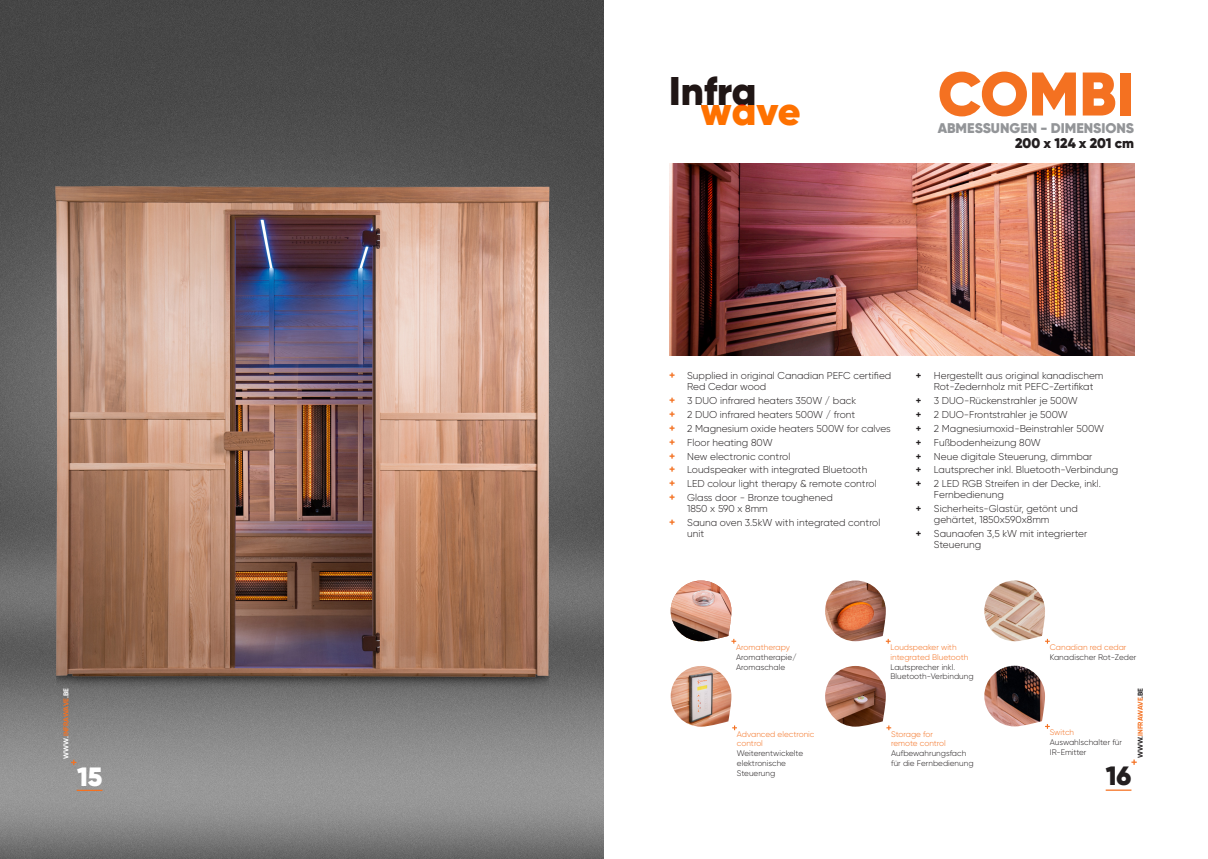
<style>
.page{position:relative;width:1208px;height:859px;background:#fff}
.page>*{position:absolute;margin:0;border:0;box-sizing:border-box;transform-origin:0 0}
.t1{font:900 61.4px "Gilroy";color:#f47121}
.t2{font:900 40px "Gilroy";color:#201615}
.t3{font:900 40px "Gilroy";color:#fe7100}
.t4{font:900 26.5px "Gilroy";color:#fff}
.t5{font:900 26.5px "Gilroy";color:#231f20}
.t6{font:900 14px "Gilroy";color:#939598}
.t7{font:900 14px "Gilroy";letter-spacing:-.005em;color:#231f20}
.t8{font:300 10px/11px "Gilroy";color:#231f20}
.t9{font:300 8.1px/9.7px "Gilroy";color:#231f20}
.t10{font:300 8.1px/9.7px "Gilroy";color:#f47121}
.t11{font:700 7px "Gilroy";color:#f47121}
.s1{color:#fff}
.s2{font-weight:700;font-size:11px;color:#f47121}
.s3{font-weight:700}
.s4{color:#231f20}
</style>
<div class="page">
<img style="left:0;top:0;width:604px;height:859px">
<svg style="left:71px;top:760px;width:5px;height:5px"></svg>
<svg style="left:77px;top:790px;width:25px;height:1px"></svg>
<img style="left:669px;top:164px;width:465px;height:192px">
<svg style="left:1131px;top:759px;width:5px;height:6px"></svg>
<hr style="left:1105px;top:789px;width:26px;height:2px;background:#f47121">
<svg style="left:731px;top:639px;width:5px;height:5px"></svg>
<img style="left:670px;top:580px;width:61px;height:61px">
<svg style="left:886px;top:639px;width:4px;height:5px"></svg>
<img style="left:825px;top:580px;width:61px;height:61px">
<svg style="left:732px;top:725px;width:5px;height:5px"></svg>
<img style="left:670px;top:666px;width:61px;height:61px">
<svg style="left:886px;top:725px;width:5px;height:5px"></svg>
<img style="left:825px;top:666px;width:61px;height:61px">
<svg style="left:1045px;top:724px;width:4px;height:5px"></svg>
<img style="left:984px;top:666px;width:61px;height:60px">
<svg style="left:1045px;top:639px;width:4px;height:5px"></svg>
<img style="left:984px;top:580px;width:61px;height:61px">
<p class="t11" style="left:62px;top:758px;width:72px;rotate:-90deg"><span class="s1">WWW.</span>INFRAWAVE<span class="s1">.BE</span></p>
<p class="t4" style="left:77px;top:759px;width:27px">15</p>
<p class="t2" style="left:669px;top:65px;width:89px">Infra</p>
<h2 class="t3" style="left:701px;top:85px;width:101px">wave</h2>
<p class="t1" style="left:937px;top:55px;width:198px">COMBI</p>
<p class="t6" style="left:937px;top:119px;width:198px">ABMESSUNGEN - DIMENSIONS</p>
<p class="t7" style="left:1015px;top:134px;width:120px">200 x 124 x 201 cm</p>
<p class="t8" style="left:687px;top:370px;width:206px;text-indent:-18px"><span class="s2">+</span> Supplied in original Canadian PEFC certified<br>Red Cedar wood</p>
<p class="t8" style="left:669px;top:395px;width:188px"><span class="s2">+</span> 3 DUO infrared heaters 350W / back</p>
<p class="t8" style="left:669px;top:409px;width:188px"><span class="s2">+</span> 2 DUO infrared heaters 500W / front</p>
<p class="t8" style="left:669px;top:423px;width:223px"><span class="s2">+</span> 2 Magnesium oxide heaters 500W for calves</p>
<p class="t8" style="left:669px;top:437px;width:105px"><span class="s2">+</span> Floor heating 80W</p>
<p class="t8" style="left:669px;top:450px;width:123px"><span class="s2">+</span> New electronic control</p>
<p class="t8" style="left:669px;top:464px;width:200px"><span class="s2">+</span> Loudspeaker with integrated Bluetooth</p>
<p class="t8" style="left:669px;top:478px;width:209px"><span class="s2">+</span> LED colour light therapy &amp; remote control</p>
<p class="t8" style="left:687px;top:492px;width:147px;text-indent:-18px"><span class="s2">+</span> Glass door - Bronze toughened<br>1850 x 590 x 8mm</p>
<p class="t8" style="left:687px;top:517px;width:195px;text-indent:-18px"><span class="s2">+</span> Sauna oven 3.5kW with integrated control unit</p>
<p class="t8" style="left:934px;top:370px;width:171px;text-indent:-18px"><span class="s3">+</span> Hergestellt aus original kanadischem<br>Rot-Zedernholz mit PEFC-Zertifikat</p>
<p class="t8" style="left:916px;top:395px;width:163px"><span class="s3">+</span> 3 DUO-Rückenstrahler je 500W</p>
<p class="t8" style="left:916px;top:409px;width:153px"><span class="s3">+</span> 2 DUO-Frontstrahler je 500W</p>
<p class="t8" style="left:916px;top:423px;width:190px"><span class="s3">+</span> 2 Magnesiumoxid-Beinstrahler 500W</p>
<p class="t8" style="left:916px;top:437px;width:126px"><span class="s3">+</span> Fußbodenheizung 80W</p>
<p class="t8" style="left:916px;top:450px;width:178px"><span class="s3">+</span> Neue digitale Steuerung, dimmbar</p>
<p class="t8" style="left:916px;top:464px;width:204px"><span class="s3">+</span> Lautsprecher inkl. Bluetooth-Verbindung</p>
<p class="t8" style="left:934px;top:478px;width:169px;text-indent:-18px"><span class="s3">+</span> 2 LED RGB Streifen in der Decke, inkl.<br>Fernbedienung</p>
<p class="t8" style="left:934px;top:503px;width:146px;text-indent:-18px"><span class="s3">+</span> Sicherheits-Glastür, getönt und gehärtet, 1850x590x8mm</p>
<p class="t8" style="left:934px;top:528px;width:155px;text-indent:-18px"><span class="s3">+</span> Saunaofen 3,5 kW mit integrierter<br>Steuerung</p>
<p class="t10" style="left:736px;top:642px;width:55px">Aromatherapy</p>
<p class="t9" style="left:736px;top:652px;width:62px">Aromatherapie/<br>Aromaschale</p>
<p class="t10" style="left:890px;top:642px;width:79px">Loudspeaker with integrated Bluetooth</p>
<p class="t9" style="left:890px;top:662px;width:85px">Lautsprecher inkl.<br>Bluetooth-Verbindung</p>
<p class="t10" style="left:1049px;top:642px;width:78px">Canadian red cedar</p>
<p class="t9" style="left:1049px;top:652px;width:88px">Kanadischer Rot-Zeder</p>
<p class="t10" style="left:737px;top:729px;width:79px">Advanced electronic control</p>
<p class="t9" style="left:737px;top:748px;width:68px">Weiterentwickelte elektronische</p>
<p class="t9" style="left:737px;top:768px;width:40px">Steuerung</p>
<p class="t10" style="left:891px;top:729px;width:43px">Storage for</p>
<p class="t10" style="left:891px;top:739px;width:56px">remote control</p>
<p class="t9" style="left:891px;top:748px;width:77px">Aufbewahrungsfach</p>
<p class="t9" style="left:891px;top:758px;width:84px">für die Fernbedienung</p>
<p class="t10" style="left:1049px;top:727px;width:26px">Switch</p>
<p class="t9" style="left:1049px;top:737px;width:74px">Auswahlschalter für</p>
<p class="t9" style="left:1049px;top:747px;width:38px">IR-Emitter</p>
<p class="t11" style="left:1136px;top:758px;width:72px;rotate:-90deg"><span class="s4">WWW.</span>INFRAWAVE<span class="s4">.BE</span></p>
<p class="t5" style="left:1105px;top:759px;width:27px">16</p>
</div>
